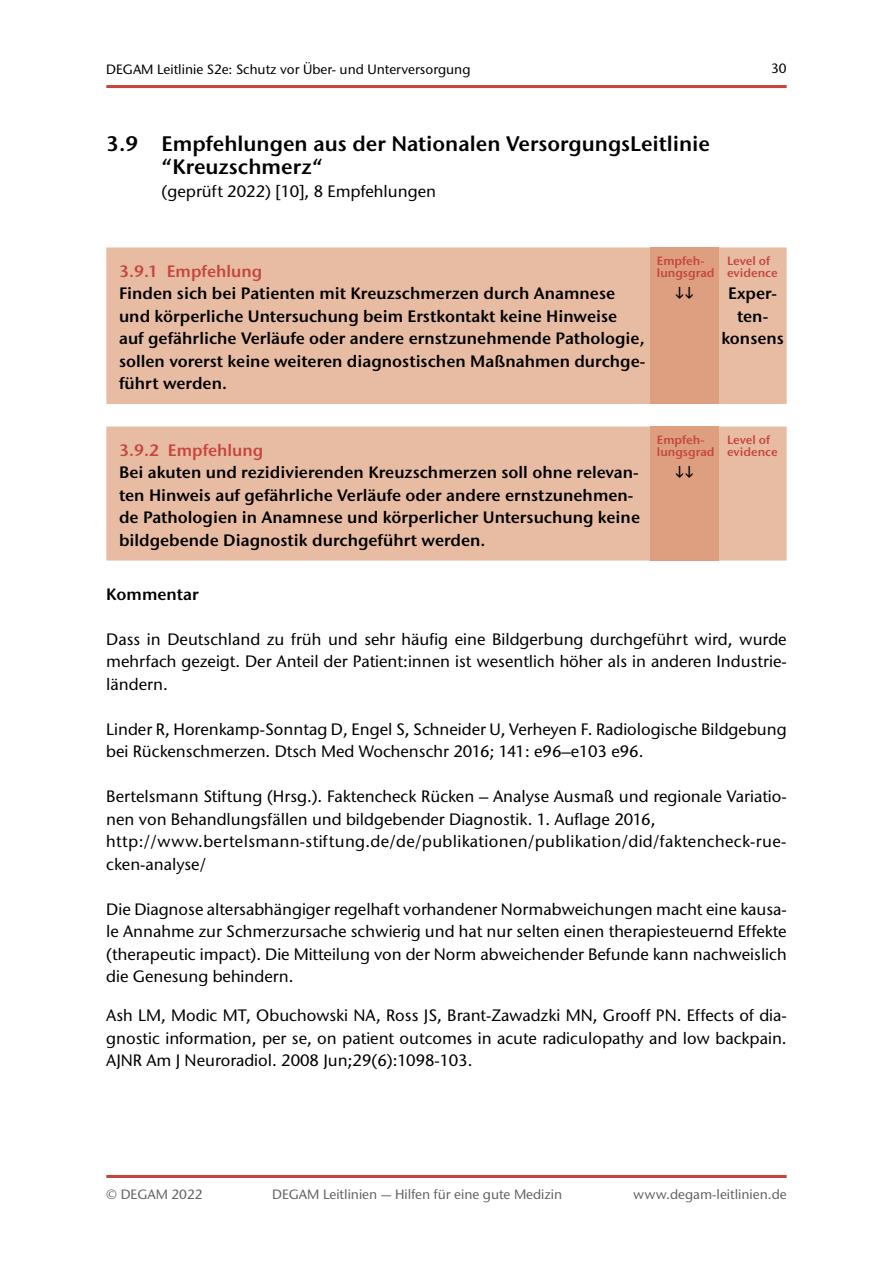
<style>
.page{position:relative;width:893px;height:1263px;background:#fff}
.page>*{position:absolute;margin:0;border:0;box-sizing:border-box;transform-origin:0 0}
.t1{font:600 21px/22.5px "Stone Sans ITC Pro";color:#000}
.t2{font:500 16.5px/22.5px "Stone Sans ITC Std";color:#000;text-align:justify}
.t3{font:600 16.5px/22.5px "Stone Sans ITC Pro";color:#000}
.t4{font:600 16.5px "Stone Sans ITC Pro";color:#c6463e}
.t5{font:500 13.5px "Stone Sans ITC Std";color:#636363}
.t6{font:500 13.5px "Stone Sans ITC Std";color:#000}
.t7{font:600 12px/12px "Stone Sans ITC Pro";color:#c6463e}
</style>
<div class="page">
<hr style="left:106px;top:85px;width:681px;height:3px;background:#c6463e">
<hr style="left:106px;top:1175px;width:681px;height:3px;background:#c6463e">
<div style="left:106px;top:247px;width:681px;height:157px;background:#e8bca3"></div>
<div style="left:651px;top:247px;width:68px;height:157px;background:#de9e80"></div>
<div style="left:106px;top:426px;width:681px;height:134px;background:#e8bca3"></div>
<div style="left:651px;top:426px;width:68px;height:134px;background:#de9e80"></div>
<p class="t6" style="left:106px;top:61px;width:366px">DEGAM Leitlinie S2e: Schutz vor Über- und Unterversorgung</p>
<p class="t1" style="left:162px;top:133px;width:550px;text-indent:-55px">3.9 Empfehlungen aus der Nationalen VersorgungsLeitlinie “Kreuzschmerz“</p>
<p class="t2" style="left:162px;top:179px;width:276px">(geprüft 2022) [10], 8 Empfehlungen</p>
<p class="t6" style="left:771px;top:60px;width:17px">30</p>
<p class="t4" style="left:119px;top:260px;width:145px">3.9.1 Empfehlung</p>
<p class="t3" style="left:119px;top:282px;width:528px">Finden sich bei Patienten mit Kreuzschmerzen durch Anamnese und körperliche Untersuchung beim Erstkontakt keine Hinweise auf gefährliche Verläufe oder andere ernstzunehmende Pathologie, sollen vorerst keine weiteren diagnostischen Maßnahmen durchge&shy;führt werden.</p>
<p class="t7" style="left:657px;top:255px;width:59px">Empfeh&shy;lungsgrad</p>
<p class="t7" style="left:727px;top:255px;width:52px">Level of evidence</p>
<p class="t3" style="left:721px;top:282px;width:64px;text-align:center">Exper&shy;ten&shy;konsens</p>
<p class="t4" style="left:119px;top:439px;width:146px">3.9.2 Empfehlung</p>
<p class="t3" style="left:119px;top:461px;width:522px">Bei akuten und rezidivierenden Kreuzschmerzen soll ohne relevan&shy;ten Hinweis auf gefährliche Verläufe oder andere ernstzunehmen&shy;de Pathologien in Anamnese und körperlicher Untersuchung keine bildgebende Diagnostik durchgeführt werden.</p>
<p class="t7" style="left:657px;top:434px;width:59px">Empfeh&shy;lungsgrad</p>
<p class="t7" style="left:727px;top:434px;width:52px">Level of evidence</p>
<p class="t3" style="left:106px;top:582px;width:94px">Kommentar</p>
<p class="t2" style="left:106px;top:627px;width:682px">Dass in Deutschland zu früh und sehr häufig eine Bildgerbung durchgeführt wird, wurde mehrfach gezeigt. Der Anteil der Patient:innen ist wesentlich höher als in anderen Industrie&shy;ländern.</p>
<p class="t2" style="left:106px;top:717px;width:682px">Linder R, Horenkamp-Sonntag D, Engel S, Schneider U, Verheyen F. Radiologische Bildgebung bei Rückenschmerzen. Dtsch Med Wochenschr 2016; 141: e96–e103 e96.</p>
<p class="t2" style="left:106px;top:785px;width:682px;text-align:left">Bertelsmann Stiftung (Hrsg.). Faktencheck Rücken – Analyse Ausmaß und regionale Variatio&shy;nen von Behandlungsfällen und bildgebender Diagnostik. 1. Auflage 2016, http://www.bertelsmann-stiftung.de/de/publikationen/publikation/did/faktencheck-rue&shy;cken-analyse/</p>
<p class="t2" style="left:106px;top:897px;width:682px">Die Diagnose altersabhängiger regelhaft vorhandener Normabweichungen macht eine kausa&shy;le Annahme zur Schmerzursache schwierig und hat nur selten einen therapiesteuernd Effekte (therapeutic impact). Die Mitteilung von der Norm abweichender Befunde kann nachweislich die Genesung behindern.</p>
<p class="t2" style="left:106px;top:1004px;width:682px">Ash LM, Modic MT, Obuchowski NA, Ross JS, Brant-Zawadzki MN, Grooff PN. Effects of dia&shy;gnostic information, per se, on patient outcomes in acute radiculopathy and low backpain.<br>AJNR Am J Neuroradiol. 2008 Jun;29(6):1098-103.</p>
<p class="t5" style="left:106px;top:1186px;width:98px">© DEGAM 2022</p>
<p class="t5" style="left:272px;top:1186px;width:292px">DEGAM Leitlinien — Hilfen für eine gute Medizin</p>
<p class="t5" style="left:633px;top:1186px;width:155px">www.degam-leitlinien.de</p>
</div>
